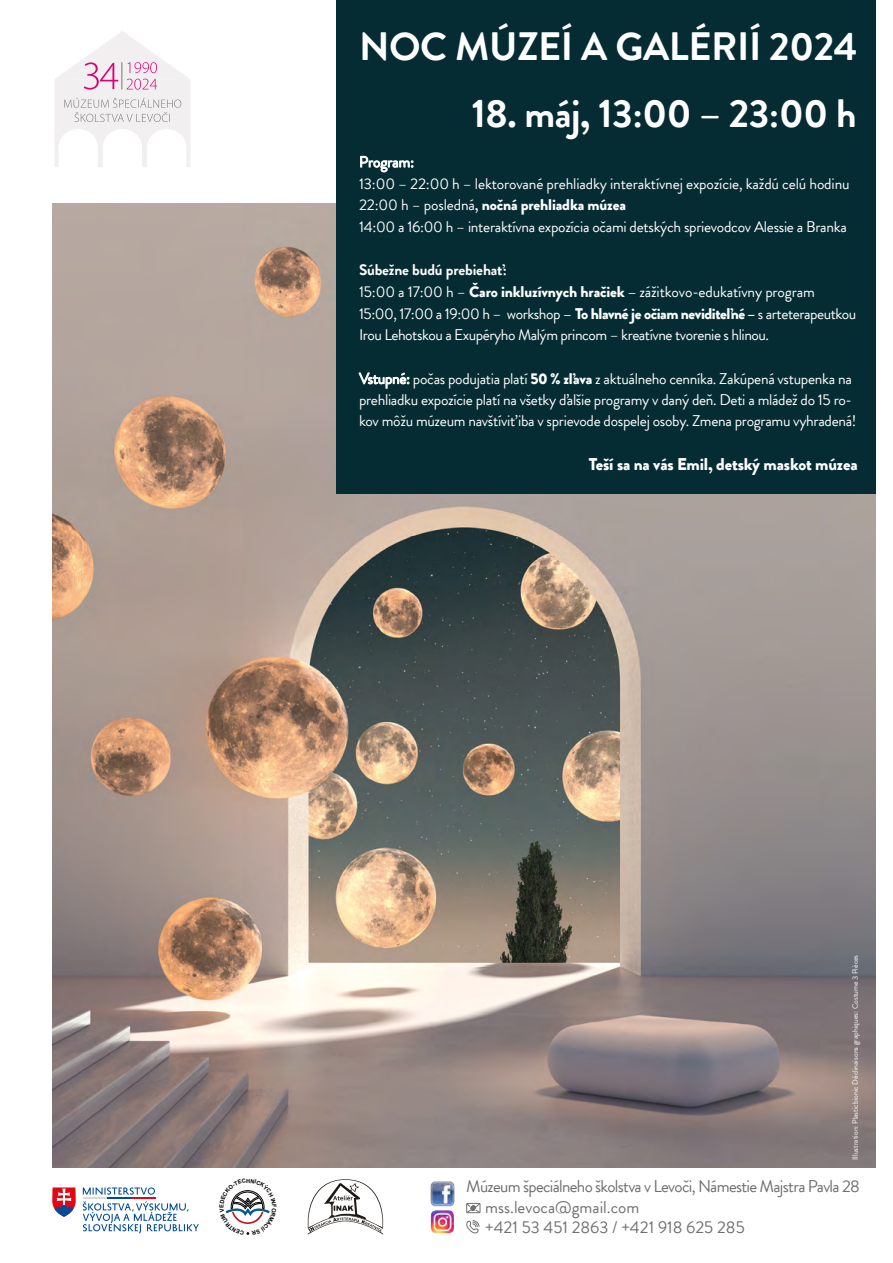
<style>
.page{position:relative;width:893px;height:1263px;background:#fff}
.page>*{position:absolute;margin:0;border:0;box-sizing:border-box;transform-origin:0 0}
.t1{font:62.85px/62.8px "Marianne";letter-spacing:-.035em;color:#fff}
.t2{font:700 39.45px "Brandon Grotesque";letter-spacing:-.01em;color:#fff}
.t3{font:16.95px/20.4px "Brandon Grotesque";letter-spacing:-.04em;color:#706f6f}
.t4{font:900 16.95px "Brandon Grotesque";letter-spacing:-.01em;color:#fff}
.t5{font:15.45px/21.6px "Brandon Grotesque";letter-spacing:-.02em;color:#fff}
.t6{font:7.65px "Brandon Grotesque";color:#fff}
.s1{font-weight:500}
.s2{font-weight:900}
.s3{font-weight:700}
.s4{font-family:"Minion Pro"}
.s5{font-family:"Minion Pro";font-weight:700}
</style>
<div class="page">
<img style="left:53px;top:203px;width:822px;height:965px">
<svg style="left:52px;top:1187px;width:24px;height:30px"></svg>
<svg style="left:83px;top:1187px;width:116px;height:46px"></svg>
<svg style="left:466px;top:1220px;width:14px;height:14px"></svg>
<svg style="left:466px;top:1203px;width:15px;height:10px"></svg>
<div style="left:336px;top:0;width:539px;height:494px;background:#052c33"></div>
<svg style="left:308px;top:1179px;width:75px;height:55px"></svg>
<svg style="left:55px;top:31px;width:135px;height:136px"></svg>
<img style="left:430px;top:1181px;width:25px;height:25px">
<img style="left:431px;top:1210px;width:23px;height:23px">
<svg style="left:225px;top:1190px;width:45px;height:45px"></svg>
<h2 class="t2" style="left:359px;top:19px;width:500px">NOC MÚZEÍ A GALÉRIÍ 2024</h2>
<h2 class="t2" style="left:472px;top:86px;width:386px">18. máj, 13:00 – 23:00 h</h2>
<p class="t5" style="left:359px;top:151px;width:492px">Program:<br>13:00 – 22:00 h – lektorované prehliadky interaktívnej expozície, každú celú hodinu 22:00 h – posledná<span class="s1">,</span> <span class="s2">nočná prehliadka múzea<br></span>14:00 a 16:00 h – interaktívna expozícia očami detských sprievodcov Alessie a Branka</p>
<p class="t5" style="left:359px;top:259px;width:499px"><span class="s3">Súbežne budú prebiehať:<br></span>15:00 a 17:00 h – <span class="s2">Čaro inkluzívnych hračiek</span> <span class="s4">–</span> zážitkovo-edukatívny program 15:00, 17:00 a 19:00 h – workshop <span class="s4">–</span> <span class="s2">To hlavné je očiam neviditeľné</span> <span class="s5">–</span> s arteterapeutkou Irou Lehotskou a Exupéryho Malým princom – kreatívne tvorenie s hlinou.</p>
<p class="t5" style="left:359px;top:368px;width:499px">Vstupné: počas podujatia platí <span class="s2">50 % zľava</span> z aktuálneho cenníka. Zakúpená vstupenka na prehliadku expozície platí na všetky ďalšie programy v daný deň. Deti a mládež do 15 ro&shy;kov môžu múzeum navštíviť iba v sprievode dospelej osoby. Zmena programu vyhradená!</p>
<p class="t4" style="left:589px;top:452px;width:270px">Teší sa na vás Emil, detský maskot múzea</p>
<h1 class="t1" style="left:338px;top:270px;width:348px">samedi<br>18 mai 2024</h1>
<p class="t6" style="left:850px;top:1160px;width:206px;rotate:-90deg">Illustration: Plasticbionic Déclinaisons graphiques: Costume 3 Pièces</p>
<p class="t3" style="left:485px;top:1176px;width:376px;text-indent:-19px">Múzeum špeciálneho školstva v Levoči, Námestie Majstra Pavla 28 mss.levoca@gmail.com<br>+421 53 451 2863 / +421 918 625 285</p>
</div>
